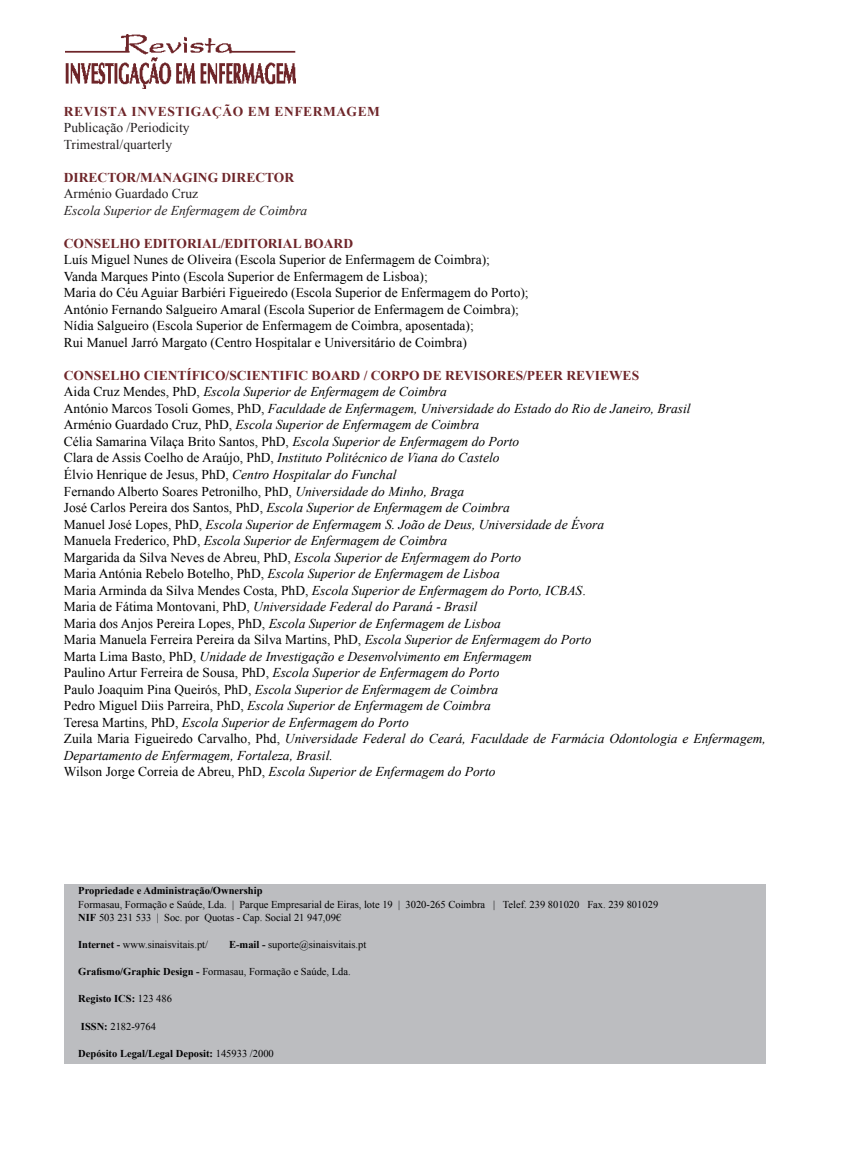
<style>
.page{position:relative;width:851px;height:1149px;background:#fff}
.page>*{position:absolute;margin:0;border:0;box-sizing:border-box;transform-origin:0 0}
.t1{font:italic 13.5px/16.5px "Times New Roman";color:#000001}
.t2{font:13.5px/16.5px "Times New Roman";color:#000001}
.t3{font:13.5px/16.5px "Times New Roman";color:#231f20}
.t4{font:700 13.5px "Times New Roman";color:#6e2529}
.t5{font:italic 13.5px "Times New Roman";color:#231f20}
.t6{font:700 13.5px "Times New Roman";letter-spacing:.04em;color:#6e2529}
.t7{font:10.5px/13.5px "Times New Roman";color:#000001}
.t8{font:700 10.5px "Times New Roman";color:#000001}
.s1{font-weight:700;font-style:normal;color:#6e2529}
.s2{font-style:normal}
.s3{font-weight:700}
.s4{font-weight:400}
</style>
<div class="page">
<div style="left:64px;top:883px;width:701px;height:180px;background:#bcbdc0"></div>
<img style="left:66px;top:34px;width:230px;height:55px">
<p class="t6" style="left:64px;top:102px;width:317px">REVISTA INVESTIGAÇÃO EM ENFERMAGEM</p>
<p class="t3" style="left:64px;top:119px;width:127px">Publicação /Periodicity<br>Trimestral/quarterly</p>
<p class="t4" style="left:64px;top:168px;width:232px">DIRECTOR/MANAGING DIRECTOR</p>
<p class="t3" style="left:64px;top:185px;width:136px">Arménio Guardado Cruz</p>
<p class="t5" style="left:64px;top:201px;width:245px">Escola Superior de Enfermagem de Coimbra</p>
<p class="t4" style="left:64px;top:234px;width:291px">CONSELHO EDITORIAL/EDITORIAL BOARD</p>
<p class="t2" style="left:64px;top:251px;width:466px">Luís Miguel Nunes de Oliveira (Escola Superior de Enfermagem de Coimbra);<br>Vanda Marques Pinto (Escola Superior de Enfermagem de Lisboa);<br>Maria do Céu Aguiar Barbiéri Figueiredo (Escola Superior de Enfermagem do Porto); António Fernando Salgueiro Amaral (Escola Superior de Enfermagem de Coimbra); Nídia Salgueiro (Escola Superior de Enfermagem de Coimbra, aposentada);<br>Rui Manuel Jarró Margato (Centro Hospitalar e Universitário de Coimbra)</p>
<p class="t1" style="left:64px;top:367px;width:703px"><span class="s1">CONSELHO CIENTÍFICO/SCIENTIFIC BOARD / CORPO DE REVISORES/PEER REVIEWES<br></span><span class="s2">Aida Cruz Mendes, PhD,</span> Escola Superior de Enfermagem de Coimbra<br><span class="s2">António Marcos Tosoli Gomes, PhD,</span> Faculdade de Enfermagem, Universidade do Estado do Rio de Janeiro, Brasil<br><span class="s2">Arménio Guardado Cruz, PhD,</span> Escola Superior de Enfermagem de Coimbra<br><span class="s2">Célia Samarina Vilaça Brito Santos, PhD,</span> Escola Superior de Enfermagem do Porto<br><span class="s2">Clara de Assis Coelho de Araújo, PhD,</span> Instituto Politécnico de Viana do Castelo<br><span class="s2">Élvio Henrique de Jesus, PhD,</span> Centro Hospitalar do Funchal<br><span class="s2">Fernando Alberto Soares Petronilho, PhD,</span> Universidade do Minho, Braga<br><span class="s2">José Carlos Pereira dos Santos, PhD,</span> Escola Superior de Enfermagem de Coimbra<br><span class="s2">Manuel José Lopes, PhD,</span> Escola Superior de Enfermagem S. João de Deus, Universidade de Évora<br><span class="s2">Manuela Frederico, PhD,</span> Escola Superior de Enfermagem de Coimbra<br><span class="s2">Margarida da Silva Neves de Abreu, PhD,</span> Escola Superior de Enfermagem do Porto<br><span class="s2">Maria Antónia Rebelo Botelho, PhD,</span> Escola Superior de Enfermagem de Lisboa<br><span class="s2">Maria Arminda da Silva Mendes Costa, PhD,</span> Escola Superior de Enfermagem do Porto, ICBAS<span class="s2">.<br>Maria de Fátima Montovani, PhD,</span> Universidade Federal do Paraná - Brasil<br><span class="s2">Maria dos Anjos Pereira Lopes, PhD,</span> Escola Superior de Enfermagem de Lisboa<br><span class="s2">Maria Manuela Ferreira Pereira da Silva Martins, PhD,</span> Escola Superior de Enfermagem do Porto<br><span class="s2">Marta Lima Basto, PhD,</span> Unidade de Investigação e Desenvolvimento em Enfermagem<br><span class="s2">Paulino Artur Ferreira de Sousa, PhD,</span> Escola Superior de Enfermagem do Porto<br><span class="s2">Paulo Joaquim Pina Queirós, PhD,</span> Escola Superior de Enfermagem de Coimbra<br><span class="s2">Pedro Miguel Diis Parreira, PhD,</span> Escola Superior de Enfermagem de Coimbra<br><span class="s2">Teresa Martins, PhD,</span> Escola Superior de Enfermagem do Porto<br><span class="s2">Zuila Maria Figueiredo Carvalho, Phd,</span> Universidade Federal do Ceará, Faculdade de Farmácia Odontologia e Enfermagem, Departamento de Enfermagem, Fortaleza, Brasil.<br><span class="s2">Wilson Jorge Correia de Abreu, PhD,</span> Escola Superior de Enfermagem do Porto</p>
<p class="t8" style="left:78px;top:883px;width:186px">Propriedade e Administração/Ownership</p>
<p class="t7" style="left:78px;top:897px;width:581px">Formasau, Formação e Saúde, Lda. | Parque Empresarial de Eiras, lote 19 | 3020-265 Coimbra | Telef. 239 801020 Fax. 239 801029<br><span class="s3">NIF</span> 503 231 533 | Soc. por Quotas - Cap. Social 21 947,09€</p>
<p class="t7" style="left:78px;top:937px;width:131px"><span class="s3">Internet -</span> www.sinaisvitais.pt/</p>
<p class="t7" style="left:229px;top:937px;width:139px"><span class="s3">E-mail -</span> suporte@sinaisvitais.pt</p>
<p class="t7" style="left:78px;top:964px;width:274px"><span class="s3">Grafismo/Graphic Design -</span> Formasau, Formação e Saúde, Lda.</p>
<p class="t8" style="left:78px;top:991px;width:95px">Registo ICS: <span class="s4">123 486</span></p>
<p class="t7" style="left:81px;top:1018px;width:76px"><span class="s3">ISSN:</span> 2182-9764</p>
<p class="t8" style="left:78px;top:1045px;width:197px">Depósito Legal/Legal Deposit: <span class="s4">145933 /2000</span></p>
</div>
